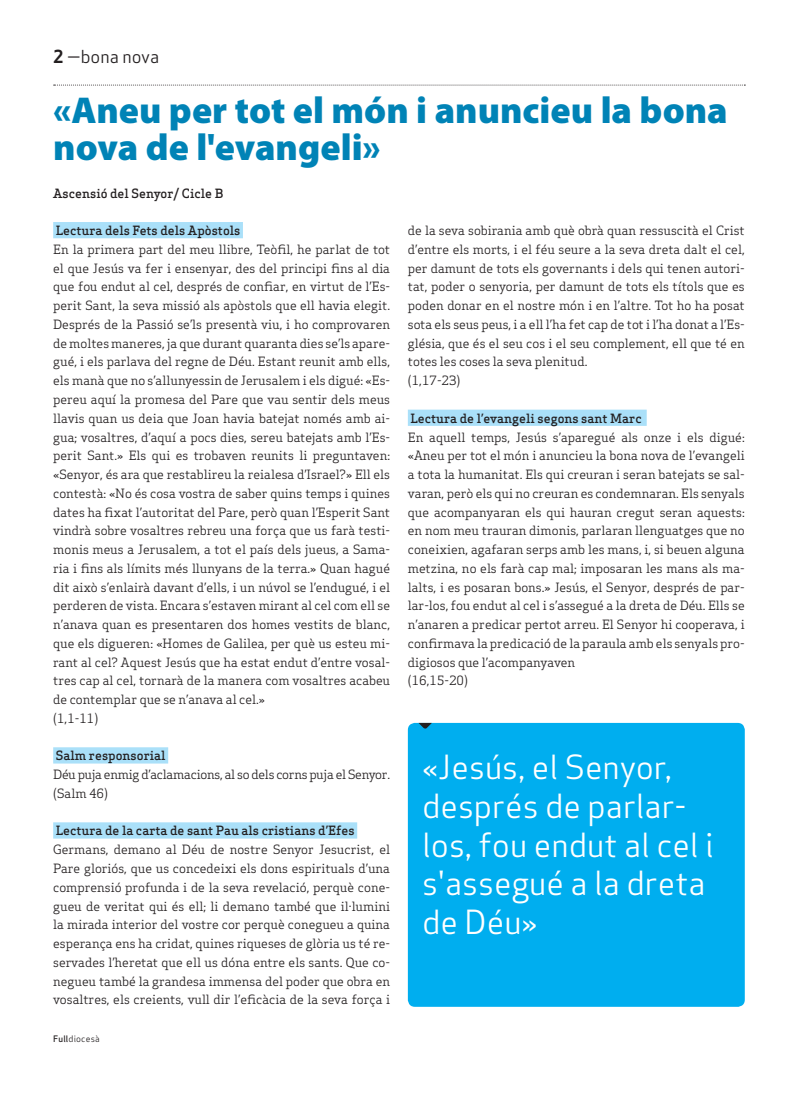
<style>
.page{position:relative;width:798px;height:1099px;background:#fff}
.page>*{position:absolute;margin:0;border:0;box-sizing:border-box;transform-origin:0 0}
.t1{font:900 37.5px/37.5px "Myriad Pro";color:#0083b6}
.t2{font:32.5px/38.8px "Apex Sans Book T";color:#fff}
.t3{font:17.5px "Apex Sans Book T";color:#231f20}
.t4{font:12.5px/18.8px "Apex Serif";color:#231f20}
.t5{font:500 12.5px "Apex Serif";color:#231f20}
.t6{font:12.5px/18.8px "Apex Serif";letter-spacing:-.02em;color:#231f20}
.t7{font:8.75px "Apex Sans Book T";letter-spacing:.02em;color:#231f20}
.s1{font-family:"Apex Sans Bold T"}
.s2{font-family:"Apex Sans Medium T"}
</style>
<div class="page">
<svg style="left:54px;top:85px;width:691px;height:1px"></svg>
<div style="left:53px;top:222px;width:190px;height:16px;background:#aae0f9"></div>
<div style="left:53px;top:747px;width:115px;height:16px;background:#aae0f9"></div>
<div style="left:53px;top:822px;width:304px;height:16px;background:#aae0f9"></div>
<div style="left:407px;top:409px;width:239px;height:17px;background:#aae0f9"></div>
<div style="left:407px;top:723px;width:337px;height:283px;background:#00aeef;border-radius:7px"></div>
<svg style="left:418px;top:723px;width:13px;height:6px"></svg>
<h3 class="t3" style="left:53px;top:46px;width:107px"><span class="s1">2</span> —bona nova</h3>
<h1 class="t1" style="left:53px;top:90px;width:676px">«Aneu per tot el món i anuncieu la bona nova de l'evangeli»</h1>
<p class="t5" style="left:53px;top:185px;width:172px">Ascensió del Senyor/ Cicle B</p>
<p class="t5" style="left:56px;top:223px;width:186px">Lectura dels Fets dels Apòstols</p>
<p class="t4" style="left:53px;top:240px;width:338px">En la primera part del meu llibre, Teòfil, he parlat de tot el que Jesús va fer i ensenyar, des del principi fins al dia que fou endut al cel, després de confiar, en virtut de l’Es&shy;perit Sant, la seva missió als apòstols que ell havia elegit.<br>Després de la Passió se’ls presentà viu, i ho comprovaren de moltes maneres, ja que durant quaranta dies se’ls apare&shy;gué, i els parlava del regne de Déu. Estant reunit amb ells, els manà que no s’allunyessin de Jerusalem i els digué: «Es&shy;pereu aquí la promesa del Pare que vau sentir dels meus llavis quan us deia que Joan havia batejat només amb ai&shy;gua; vosaltres, d’aquí a pocs dies, sereu batejats amb l’Es&shy;perit Sant.» Els qui es trobaven reunits li preguntaven: «Senyor, és ara que restablireu la reialesa d’Israel?» Ell els contestà: «No és cosa vostra de saber quins temps i quines dates ha fixat l’autoritat del Pare, però quan l’Esperit Sant vindrà sobre vosaltres rebreu una força que us farà testi&shy;monis meus a Jerusalem, a tot el país dels jueus, a Sama&shy;ria i fins als límits més llunyans de la terra.» Quan hagué dit això s’enlairà davant d’ells, i un núvol se l’endugué, i el perderen de vista. Encara s’estaven mirant al cel com ell se n’anava quan es presentaren dos homes vestits de blanc, que els digueren: «Homes de Galilea, per què us esteu mi&shy;rant al cel? Aquest Jesús que ha estat endut d’entre vosal&shy;tres cap al cel, tornarà de la manera com vosaltres acabeu de contemplar que se n’anava al cel.»<br>(1,1-11)</p>
<p class="t5" style="left:56px;top:748px;width:111px">Salm responsorial</p>
<p class="t6" style="left:53px;top:765px;width:338px">Déu puja enmig d’aclamacions, al so dels corns puja el Senyor. (Salm 46)</p>
<p class="t5" style="left:56px;top:823px;width:300px">Lectura de la carta de sant Pau als cristians d’Efes</p>
<p class="t4" style="left:53px;top:840px;width:338px;text-align:justify">Germans, demano al Déu de nostre Senyor Jesucrist, el Pare gloriós, que us concedeixi els dons espirituals d’una comprensió profunda i de la seva revelació, perquè cone&shy;gueu de veritat qui és ell; li demano també que il·lumini la mirada interior del vostre cor perquè conegueu a quina esperança ens ha cridat, quines riqueses de glòria us té re&shy;servades l’heretat que ell us dóna entre els sants. Que co&shy;negueu també la grandesa immensa del poder que obra en vosaltres, els creients, vull dir l’eficàcia de la seva força i</p>
<p class="t7" style="left:53px;top:1032px;width:48px"><span class="s2">Full</span>diocesà</p>
<p class="t4" style="left:407px;top:221px;width:338px">de la seva sobirania amb què obrà quan ressuscità el Crist d’entre els morts, i el féu seure a la seva dreta dalt el cel, per damunt de tots els governants i dels qui tenen autori&shy;tat, poder o senyoria, per damunt de tots els títols que es poden donar en el nostre món i en l’altre. Tot ho ha posat sota els seus peus, i a ell l’ha fet cap de tot i l’ha donat a l’Es&shy;glésia, que és el seu cos i el seu complement, ell que té en totes les coses la seva plenitud.<br>(1,17-23)</p>
<p class="t5" style="left:410px;top:410px;width:233px">Lectura de l’evangeli segons sant Marc</p>
<p class="t4" style="left:407px;top:427px;width:338px">En aquell temps, Jesús s’aparegué als onze i els digué: «Aneu per tot el món i anuncieu la bona nova de l’evangeli a tota la humanitat. Els qui creuran i seran batejats se sal&shy;varan, però els qui no creuran es condemnaran. Els senyals que acompanyaran els qui hauran cregut seran aquests: en nom meu trauran dimonis, parlaran llenguatges que no coneixien, agafaran serps amb les mans, i, si beuen alguna metzina, no els farà cap mal; imposaran les mans als ma&shy;lalts, i es posaran bons.» Jesús, el Senyor, després de par&shy;lar-los, fou endut al cel i s’assegué a la dreta de Déu. Ells se n’anaren a predicar pertot arreu. El Senyor hi cooperava, i confirmava la predicació de la paraula amb els senyals pro&shy;digiosos que l’acompanyaven<br>(16,15-20)</p>
<h2 class="t2" style="left:422px;top:747px;width:293px">«Jesús, el Senyor, després de parlar&shy;los, fou endut al cel i s'assegué a la dreta de Déu»</h2>
</div>
